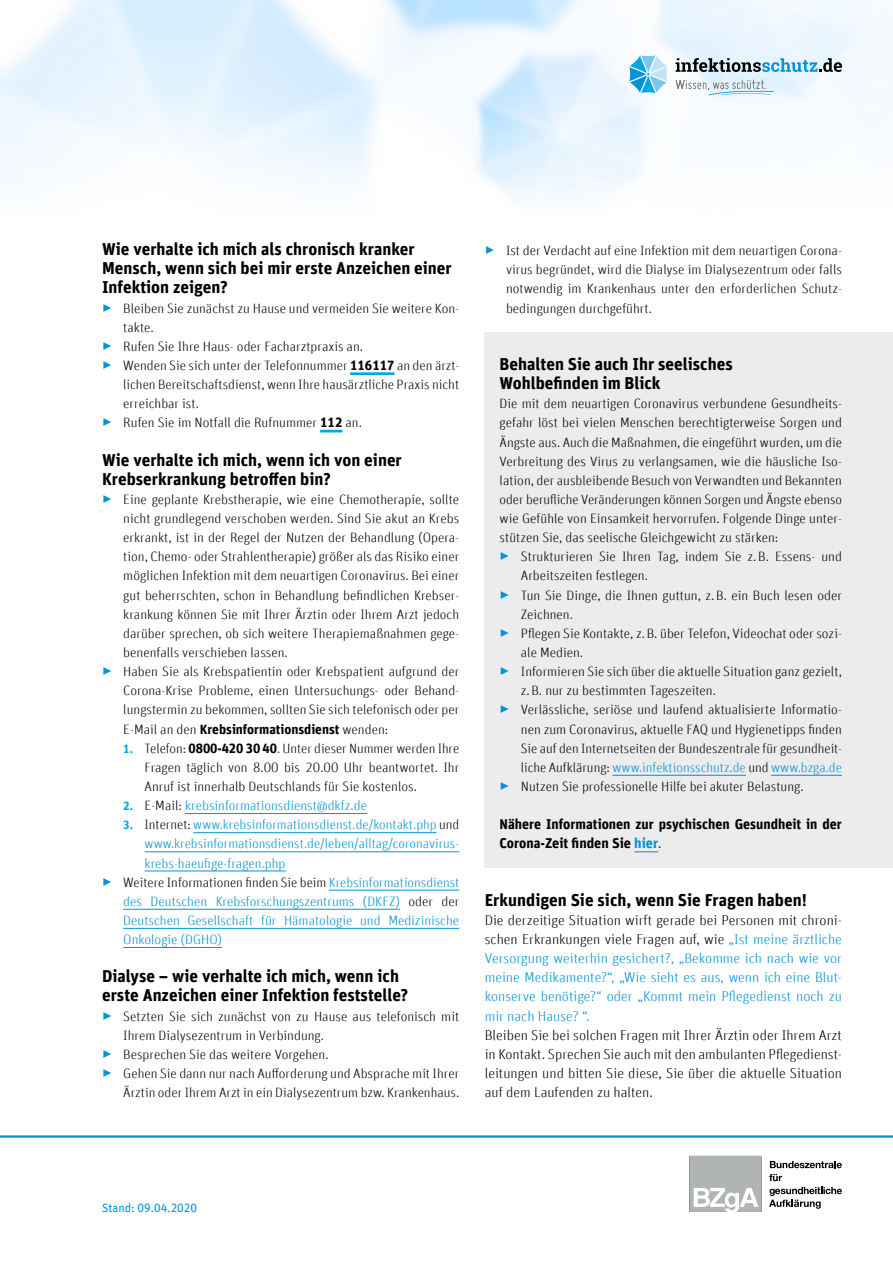
<style>
.page{position:relative;width:893px;height:1263px;background:#fff}
.page>*{position:absolute;margin:0;border:0;box-sizing:border-box;transform-origin:0 0}
.t1{font:700 17.25px/19.2px "Unit Offc Pro";color:#000}
.t2{font:300 14.25px/19.2px "Unit Offc Pro";color:#0093d5;text-align:justify}
.t3{font:300 14.25px/19.2px "Unit Offc Pro";color:#000;text-align:justify}
.t4{font:700 14.25px/19.2px "Unit Offc Pro";color:#000}
.p-9pt{font:300 13.5px/19.2px "Unit Offc Pro";color:#000}
.Liste-2-aufzaehlung{font:300 13.5px/19.2px "Unit Offc Pro";color:#0093d5;text-align:justify}
.Liste-2-aufzaehlung-2{font:300 13.5px/19.2px "Unit Offc Pro";color:#000;text-align:justify}
.t5{font:12px "Unit Offc Pro";color:#0093d5}
.s1{font-size:18.75px;color:#0093d5}
.s2{font-weight:700}
.s3{font-weight:700;font-size:12px;color:#00a8de}
.s4{color:#000}
.s5{font-size:18.75px}
.s6{color:#0093d5}
.s7{font-weight:300}
</style>
<div class="page">
<hr style="left:0;top:1135px;width:893px;height:3px;background:#0093d5">
<svg style="left:770px;top:1161px;width:72px;height:7px"></svg>
<svg style="left:769px;top:1174px;width:13px;height:7px"></svg>
<svg style="left:769px;top:1187px;width:73px;height:22px"></svg>
<div style="left:689px;top:1156px;width:72px;height:56px;background:#b1b4b4"></div>
<svg style="left:694px;top:1188px;width:64px;height:24px"></svg>
<svg style="left:675px;top:58px;width:167px;height:14px;background:#8aa5b3"></svg>
<svg style="left:676px;top:80px;width:98px;height:15px"></svg>
<svg style="left:629px;top:55px;width:38px;height:38px"></svg>
<div style="left:485px;top:332px;width:408px;height:535px;background:#ececec"></div>
<hr style="left:350px;top:372px;width:45px;height:3px;background:#00a8de">
<hr style="left:320px;top:430px;width:22px;height:2px;background:#00a8de">
<hr style="left:185px;top:813px;width:182px;height:1px;background:#0093d5">
<hr style="left:193px;top:832px;width:244px;height:1px;background:#0093d5">
<hr style="left:145px;top:851px;width:314px;height:1px;background:#0093d5">
<hr style="left:145px;top:871px;width:141px;height:1px;background:#0093d5">
<hr style="left:329px;top:890px;width:130px;height:1px;background:#0093d5">
<hr style="left:123px;top:909px;width:277px;height:1px;background:#0093d5">
<hr style="left:123px;top:928px;width:336px;height:1px;background:#0093d5">
<hr style="left:123px;top:947px;width:99px;height:1px;background:#0093d5">
<hr style="left:612px;top:775px;width:134px;height:1px;background:#0093d5">
<hr style="left:771px;top:775px;width:71px;height:1px;background:#0093d5">
<svg style="left:634px;top:851px;width:24px;height:1px"></svg>
<h1 class="t1" style="left:102px;top:238px;width:351px">Wie verhalte ich mich als chronisch kranker<br>Mensch, wenn sich bei mir erste Anzeichen einer<br>Infektion zeigen?</h1>
<p class="p-9pt" style="left:123px;top:298px;width:337px;text-indent:-21px"><span class="s1">▸</span> Bleiben Sie zunächst zu Hause und vermeiden Sie weitere Kon&shy;takte.</p>
<p class="p-9pt" style="left:102px;top:336px;width:263px"><span class="s1">▸</span> Rufen Sie Ihre Haus- oder Facharztpraxis an.</p>
<p class="p-9pt" style="left:123px;top:355px;width:337px;text-align:justify;text-indent:-21px"><span class="s1">▸</span> Wenden Sie sich unter der Telefonnummer <span class="s2">116117</span> an den ärzt&shy;lichen Bereitschaftsdienst, wenn Ihre hausärztliche Praxis nicht erreichbar ist.</p>
<p class="p-9pt" style="left:102px;top:413px;width:261px"><span class="s1">▸</span> Rufen Sie im Notfall die Rufnummer <span class="s2">112</span> an.</p>
<h1 class="t1" style="left:102px;top:449px;width:301px">Wie verhalte ich mich, wenn ich von einer<br>Krebserkrankung betroffen bin?</h1>
<p class="p-9pt" style="left:123px;top:489px;width:337px;text-align:justify;text-indent:-21px"><span class="s1">▸</span> Eine geplante Krebstherapie, wie eine Chemotherapie, sollte nicht grundlegend verschoben werden. Sind Sie akut an Krebs erkrankt, ist in der Regel der Nutzen der Behandlung (Opera&shy;tion, Chemo- oder Strahlentherapie) größer als das Risiko einer möglichen Infektion mit dem neuartigen Coronavirus. Bei einer gut beherrschten, schon in Behandlung befindlichen Krebser&shy;krankung können Sie mit Ihrer Ärztin oder Ihrem Arzt jedoch darüber sprechen, ob sich weitere Therapiemaßnahmen gege&shy;benenfalls verschieben lassen.</p>
<p class="p-9pt" style="left:123px;top:661px;width:337px;text-align:justify;text-indent:-21px"><span class="s1">▸</span> Haben Sie als Krebspatientin oder Krebspatient aufgrund der Corona-Krise Probleme, einen Untersuchungs- oder Behand&shy;lungstermin zu bekommen, sollten Sie sich telefonisch oder per E-Mail an den <span class="s2">Krebsinformationsdienst</span> wenden:</p>
<p class="Liste-2-aufzaehlung-2" style="left:145px;top:738px;width:316px;text-indent:-21px"><span class="s3">1.</span> Telefon: <span class="s2">0800-420 30 40</span>. Unter dieser Nummer werden Ihre Fragen täglich von 8.00 bis 20.00 Uhr beantwortet. Ihr Anruf ist innerhalb Deutschlands für Sie kostenlos.</p>
<p class="Liste-2-aufzaehlung" style="left:123px;top:795px;width:245px"><span class="s3">2.</span> <span class="s4">E-Mail:</span> krebsinformationsdienst@dkfz.de</p>
<p class="Liste-2-aufzaehlung" style="left:145px;top:815px;width:316px;text-indent:-21px"><span class="s3">3.</span> <span class="s4">Internet:</span> www.krebsinformationsdienst.de/kontakt.php <span class="s4">und </span>www.krebsinformationsdienst.de/leben/alltag/coronavirus&shy;krebs-haeufige-fragen.php</p>
<p class="Liste-2-aufzaehlung" style="left:123px;top:872px;width:337px;text-indent:-21px"><span class="s5">▸</span> <span class="s4">Weitere Informationen finden Sie beim</span> Krebsinformationsdienst des Deutschen Krebsforschungszentrums (DKFZ) <span class="s4">oder der </span>Deutschen Gesellschaft für Hämatologie und Medizinische Onkologie (DGHO)</p>
<h1 class="t1" style="left:102px;top:966px;width:308px">Dialyse – wie verhalte ich mich, wenn ich erste Anzeichen einer Infektion feststelle?</h1>
<p class="p-9pt" style="left:123px;top:1006px;width:337px;text-indent:-21px"><span class="s1">▸</span> Setzten Sie sich zunächst von zu Hause aus telefonisch mit<br>Ihrem Dialysezentrum in Verbindung.</p>
<p class="p-9pt" style="left:102px;top:1044px;width:228px"><span class="s1">▸</span> Besprechen Sie das weitere Vorgehen.</p>
<p class="p-9pt" style="left:102px;top:1063px;width:359px;text-align:right"><span class="s1">▸</span> Gehen Sie dann nur nach Aufforderung und Absprache mit Ihrer<br>Ärztin oder Ihrem Arzt in ein Dialysezentrum bzw. Krankenhaus.</p>
<p class="p-9pt" style="left:506px;top:241px;width:337px;text-align:justify;text-indent:-21px"><span class="s1">▸</span> Ist der Verdacht auf eine Infektion mit dem neuartigen Corona&shy;virus begründet, wird die Dialyse im Dialysezentrum oder falls notwendig im Krankenhaus unter den erforderlichen Schutz&shy;bedingungen durchgeführt.</p>
<h1 class="t1" style="left:500px;top:353px;width:235px">Behalten Sie auch Ihr seelisches<br>Wohlbefinden im Blick</h1>
<p class="p-9pt" style="left:500px;top:394px;width:344px;text-align:justify">Die mit dem neuartigen Coronavirus verbundene Gesundheits&shy;gefahr löst bei vielen Menschen berechtigterweise Sorgen und Ängste aus. Auch die Maßnahmen, die eingeführt wurden, um die Verbreitung des Virus zu verlangsamen, wie die häusliche Iso&shy;lation, der ausbleibende Besuch von Verwandten und Bekannten oder berufliche Veränderungen können Sorgen und Ängste ebenso wie Gefühle von Einsamkeit hervorrufen. Folgende Dinge unter&shy;stützen Sie, das seelische Gleichgewicht zu stärken:</p>
<p class="p-9pt" style="left:521px;top:547px;width:323px;text-indent:-21px"><span class="s1">▸</span> Strukturieren Sie Ihren Tag, indem Sie z.B. Essens- und<br>Arbeitszeiten festlegen.</p>
<p class="p-9pt" style="left:521px;top:585px;width:323px;text-indent:-21px"><span class="s1">▸</span> Tun Sie Dinge, die Ihnen guttun, z.B. ein Buch lesen oder<br>Zeichnen.</p>
<p class="p-9pt" style="left:521px;top:623px;width:323px;text-indent:-21px"><span class="s1">▸</span> Pflegen Sie Kontakte, z.B. über Telefon, Videochat oder sozi&shy;ale Medien.</p>
<p class="p-9pt" style="left:521px;top:661px;width:322px;text-indent:-21px"><span class="s1">▸</span> Informieren Sie sich über die aktuelle Situation ganz gezielt, z.B. nur zu bestimmten Tageszeiten.</p>
<p class="p-9pt" style="left:521px;top:700px;width:323px;text-align:justify;text-indent:-21px"><span class="s1">▸</span> Verlässliche, seriöse und laufend aktualisierte Informatio&shy;nen zum Coronavirus, aktuelle FAQ und Hygienetipps finden Sie auf den Internetseiten der Bundeszentrale für gesundheit&shy;liche Aufklärung: <span class="s6">www.infektionsschutz.de</span> und <span class="s6">www.bzga.de</span></p>
<p class="p-9pt" style="left:500px;top:776px;width:305px"><span class="s1">▸</span> Nutzen Sie professionelle Hilfe bei akuter Belastung.</p>
<p class="t4" style="left:500px;top:814px;width:344px">Nähere Informationen zur psychischen Gesundheit in der<br>Corona-Zeit finden Sie <span class="s6">hier</span><span class="s7">.</span></p>
<h1 class="t1" style="left:485px;top:889px;width:324px">Erkundigen Sie sich, wenn Sie Fragen haben!</h1>
<p class="t2" style="left:485px;top:910px;width:359px"><span class="s4">Die derzeitige Situation wirft gerade bei Personen mit chroni&shy;schen Erkrankungen viele Fragen auf, wie</span> „Ist meine ärztliche Versorgung weiterhin gesichert?, „Bekomme ich nach wie vor meine Medikamente?“, „Wie sieht es aus, wenn ich eine Blut&shy;konserve benötige?“ oder „Kommt mein Pflegedienst noch zu mir nach Hause? “.</p>
<p class="t3" style="left:485px;top:1025px;width:359px">Bleiben Sie bei solchen Fragen mit Ihrer Ärztin oder Ihrem Arzt in Kontakt. Sprechen Sie auch mit den ambulanten Pflegedienst&shy;leitungen und bitten Sie diese, Sie über die aktuelle Situation auf dem Laufenden zu halten.</p>
<p class="t5" style="left:102px;top:1199px;width:97px">Stand: 09.04.2020</p>
</div>
